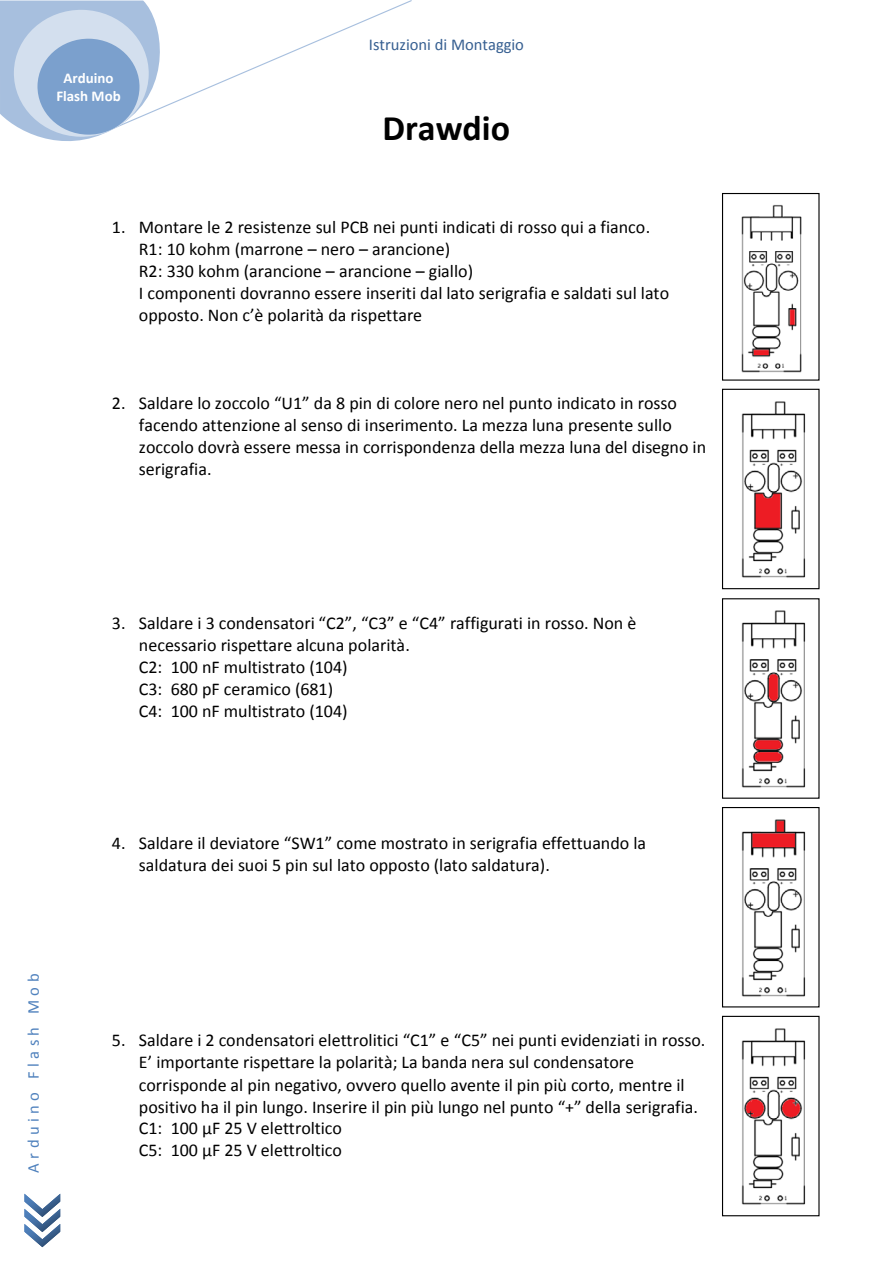
<style>
.page{position:relative;width:893px;height:1263px;background:#fff}
.page>*{position:absolute;margin:0;border:0;box-sizing:border-box;transform-origin:0 0}
.t1{font:700 36px "Calibri";color:#000}
.t2{font:18px/21.9px "Calibri";color:#000}
.t3{font:16.5px "Calibri";color:#365f91}
.t4{font:16.5px "Calibri";letter-spacing:.27em;color:#4f81bd}
.t5{font:700 15px/18px "Calibri";color:#fff;text-align:center}
</style>
<div class="page">
<svg style="left:24px;top:1194px;width:36px;height:53px"></svg>
<svg style="left:0;top:0;width:412px;height:141px"></svg>
<div style="left:722px;top:193px;width:97px;height:188px;border:1px solid #000"></div>
<img style="left:741px;top:204px;width:61px;height:169px">
<div style="left:722px;top:389px;width:97px;height:200px;border:1px solid #000"></div>
<img style="left:741px;top:401px;width:65px;height:177px">
<div style="left:722px;top:598px;width:97px;height:201px;border:1px solid #000"></div>
<img style="left:741px;top:610px;width:65px;height:178px">
<div style="left:722px;top:807px;width:97px;height:200px;border:1px solid #000"></div>
<img style="left:741px;top:819px;width:65px;height:178px">
<div style="left:722px;top:1016px;width:97px;height:200px;border:1px solid #000"></div>
<img style="left:741px;top:1028px;width:65px;height:177px">
<p class="t5" style="left:56px;top:68px;width:66px">Arduino<br>Flash Mob</p>
<p class="t3" style="left:369px;top:34px;width:156px">Istruzioni di Montaggio</p>
<p class="t1" style="left:382px;top:106px;width:129px">Drawdio</p>
<p class="t2" style="left:139px;top:216px;width:532px;text-indent:-27px">1. Montare le 2 resistenze sul PCB nei punti indicati di rosso qui a fianco.<br>R1: 10 kohm (marrone – nero – arancione)<br>R2: 330 kohm (arancione – arancione – giallo)<br>I componenti dovranno essere inseriti dal lato serigrafia e saldati sul lato opposto. Non c’è polarità da rispettare</p>
<p class="t2" style="left:139px;top:391px;width:569px;text-indent:-27px">2. Saldare lo zoccolo “U1” da 8 pin di colore nero nel punto indicato in rosso facendo attenzione al senso di inserimento. La mezza luna presente sullo zoccolo dovrà essere messa in corrispondenza della mezza luna del disegno in serigrafia.</p>
<p class="t4" style="left:23px;top:1172px;width:201px;rotate:-90deg">Arduino Flash Mob</p>
<p class="t2" style="left:139px;top:611px;width:499px;text-indent:-27px">3. Saldare i 3 condensatori “C2”, “C3” e “C4” raffigurati in rosso. Non è necessario rispettare alcuna polarità.<br>C2: 100 nF multistrato (104)<br>C3: 680 pF ceramico (681)<br>C4: 100 nF multistrato (104)</p>
<p class="t2" style="left:139px;top:831px;width:509px;text-indent:-27px">4. Saldare il deviatore “SW1” come mostrato in serigrafia effettuando la saldatura dei suoi 5 pin sul lato opposto (lato saldatura).</p>
<p class="t2" style="left:139px;top:1028px;width:568px;text-indent:-27px">5. Saldare i 2 condensatori elettrolitici “C1” e “C5” nei punti evidenziati in rosso.<br>E’ importante rispettare la polarità; La banda nera sul condensatore corrisponde al pin negativo, ovvero quello avente il pin più corto, mentre il positivo ha il pin lungo. Inserire il pin più lungo nel punto “+” della serigrafia.<br>C1: 100 µF 25 V elettroltico<br>C5: 100 µF 25 V elettroltico</p>
</div>
